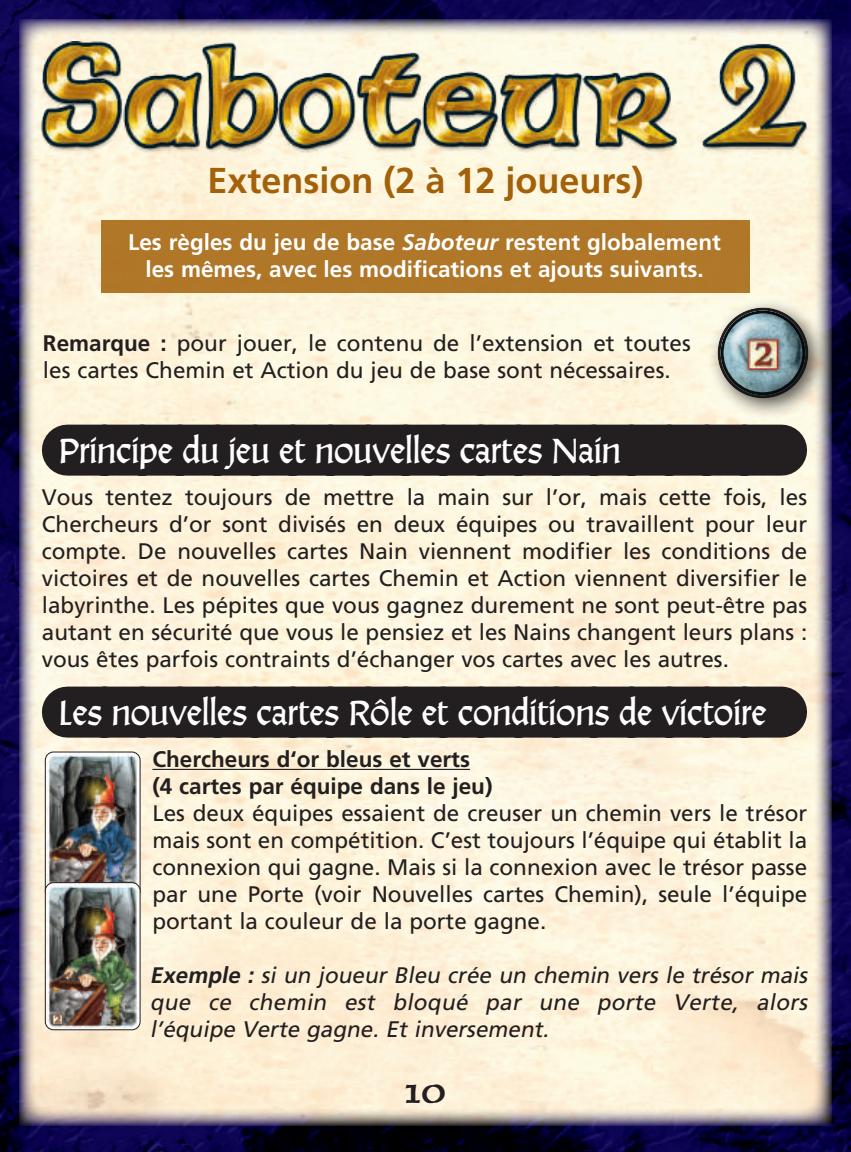
<style>
.page{position:relative;width:851px;height:1152px;background:#fff}
.page>*{position:absolute;margin:0;border:0;box-sizing:border-box;transform-origin:0 0}
.t1{font:36px "Alexander Quill";color:#fff}
.t2{font:700 36px "Frutiger LT Std";color:#a36109}
.t3{font:24px "American Uncial Bold AMIGO";color:#231f20}
.t4{font:22.5px/27px "Frutiger LT Std";color:#231f20;text-align:justify}
.t5{font:italic 22.5px/27px "Frutiger LT Std";color:#231f20;text-align:justify}
.t6{font:700 22.5px/27px "Frutiger LT Std";color:#fff;text-align:center}
.t7{font:700 22.5px/27px "Frutiger LT Std";color:#231f20}
.s1{font-style:italic}
.s2{font-weight:700}
</style>
<div class="page">
<img style="left:0;top:0;width:851px;height:1152px">
<img style="left:19px;top:20px;width:813px;height:1106px">
<div style="left:67px;top:425px;width:715px;height:51px;background:#231f20"></div>
<div style="left:67px;top:687px;width:715px;height:51px;background:#231f20"></div>
<hr style="left:152px;top:769px;width:318px;height:1px;background:#231f20">
<img style="left:42px;top:41px;width:765px;height:113px">
<img style="left:45px;top:752px;width:95px;height:131px">
<div style="left:45px;top:752px;width:95px;height:147px;border:1px solid #231f20;border-radius:8px"></div>
<img style="left:45px;top:883px;width:95px;height:147px">
<div style="left:45px;top:882px;width:95px;height:148px;border:1px solid #231f20;border-radius:8px"></div>
<div style="left:101px;top:220px;width:648px;height:73px;background:#b07729"></div>
<div style="left:708px;top:298px;width:122px;height:122px;background:#231f20;opacity:.75"></div>
<div style="left:717px;top:305px;width:96px;height:98px;background:#231f20;opacity:.75"></div>
<svg style="left:0;top:1145px;width:2px;height:7px"></svg>
<svg style="left:849px;top:1145px;width:2px;height:7px"></svg>
<h1 class="t2" style="left:207px;top:159px;width:438px">Extension (2 à 12 joueurs)</h1>
<p class="t6" style="left:128px;top:228px;width:594px">Les règles du jeu de base <span class="s1">Saboteur</span> restent globalement les mêmes, avec les modifications et ajouts suivants.</p>
<p class="t4" style="left:43px;top:330px;width:649px"><span class="s2">Remarque :</span> pour jouer, le contenu de l’extension et toutes les cartes Chemin et Action du jeu de base sont nécessaires.</p>
<h1 class="t1" style="left:59px;top:427px;width:563px">Principe du jeu et nouvelles cartes Nain</h1>
<p class="t4" style="left:42px;top:484px;width:767px">Vous tentez toujours de mettre la main sur l’or, mais cette fois, les Chercheurs d’or sont divisés en deux équipes ou travaillent pour leur compte. De nouvelles cartes Nain viennent modifier les conditions de victoires et de nouvelles cartes Chemin et Action viennent diversifier le labyrinthe. Les pépites que vous gagnez durement ne sont peut-être pas autant en sécurité que vous le pensiez et les Nains changent leurs plans : vous êtes parfois contraints d’échanger vos cartes avec les autres.</p>
<h1 class="t1" style="left:59px;top:689px;width:709px">Les nouvelles cartes Rôle et conditions de victoire</h1>
<p class="t7" style="left:152px;top:746px;width:342px">Chercheurs d‘or bleus et verts (4 cartes par équipe dans le jeu)</p>
<p class="t4" style="left:152px;top:800px;width:656px">Les deux équipes essaient de creuser un chemin vers le trésor mais sont en compétition. C’est toujours l’équipe qui établit la connexion qui gagne. Mais si la connexion avec le trésor passe par une Porte (voir Nouvelles cartes Chemin), seule l’équipe portant la couleur de la porte gagne.</p>
<p class="t5" style="left:150px;top:962px;width:664px"><span class="s2">Exemple :</span> si un joueur Bleu crée un chemin vers le trésor mais que ce chemin est bloqué par une porte Verte, alors l’équipe Verte gagne. Et inversement.</p>
<p class="t3" style="left:405px;top:1078px;width:42px">10</p>
</div>
